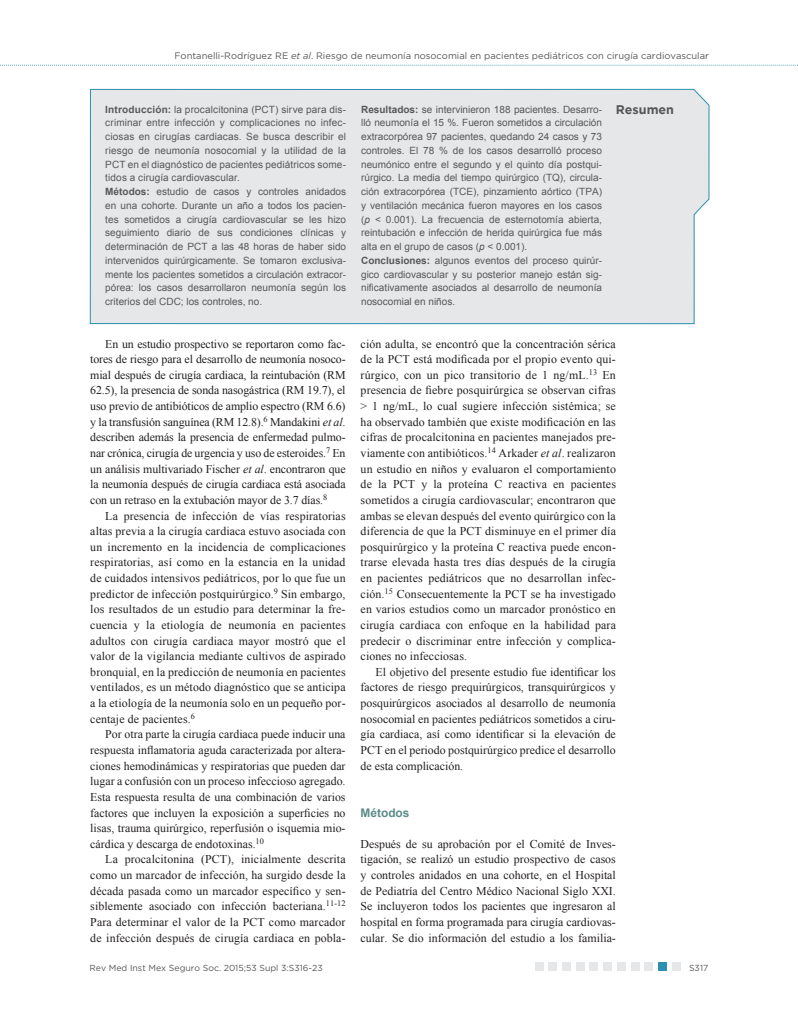
<style>
.page{position:relative;width:798px;height:1028px;background:#fff}
.page>*{position:absolute;margin:0;border:0;box-sizing:border-box;transform-origin:0 0}
.t1{font:700 12.5px "Gotham";color:#57585a}
.t2{font:11.88px/15.6px "Times New Roman";color:#231f20;text-align:justify}
.t3{font:700 11.88px "Arial";color:#5d8b8b}
.t4{font:10px/13.8px "Arial";color:#57585a}
.t5{font:9.38px "Gotham";color:#57585a}
.t6{font:8.75px "Gotham";color:#57585a}
.s1{font-style:italic}
.s2{font-weight:700}
</style>
<div class="page">
<svg style="left:90px;top:64px;width:619px;height:260px;background:#e6e8ea"></svg>
<svg style="left:0;top:65px;width:798px;height:1px"></svg>
<div style="left:644px;top:962px;width:9px;height:9px;background:#e6e7e9"></div>
<div style="left:657px;top:962px;width:9px;height:9px;background:#2a8fb0"></div>
<div style="left:671px;top:962px;width:9px;height:9px;background:#e6e7e9"></div>
<div style="left:603px;top:962px;width:9px;height:9px;background:#e6e7e9"></div>
<div style="left:616px;top:962px;width:9px;height:9px;background:#e6e7e9"></div>
<div style="left:630px;top:962px;width:9px;height:9px;background:#e6e7e9"></div>
<div style="left:562px;top:962px;width:9px;height:9px;background:#e6e7e9"></div>
<div style="left:575px;top:962px;width:9px;height:9px;background:#e6e7e9"></div>
<div style="left:589px;top:962px;width:9px;height:9px;background:#e6e7e9"></div>
<div style="left:534px;top:962px;width:9px;height:9px;background:#e6e7e9"></div>
<div style="left:548px;top:962px;width:9px;height:9px;background:#e6e7e9"></div>
<p class="t5" style="left:174px;top:50px;width:535px">Fontanelli-Rodríguez RE <span class="s1">et al</span>. Riesgo de neumonía nosocomial en pacientes pediátricos con cirugía cardiovascular</p>
<p class="t4" style="left:105px;top:102px;width:242px"><span class="s2">Introducción:</span> la procalcitonina (PCT) sirve para dis&shy;criminar entre infección y complicaciones no infec&shy;ciosas en cirugías cardiacas. Se busca describir el riesgo de neumonía nosocomial y la utilidad de la PCT en el diagnóstico de pacientes pediátricos some&shy;tidos a cirugía cardiovascular.<br><span class="s2">Métodos:</span> estudio de casos y controles anidados en una cohorte. Durante un año a todos los pacien&shy;tes sometidos a cirugía cardiovascular se les hizo seguimiento diario de sus condiciones clínicas y determinación de PCT a las 48 horas de haber sido intervenidos quirúrgicamente. Se tomaron exclusiva&shy;mente los pacientes sometidos a circulación extracor&shy;pórea: los casos desarrollaron neumonía según los criterios del CDC; los controles, no.</p>
<p class="t4" style="left:361px;top:102px;width:242px"><span class="s2">Resultados:</span> se intervinieron 188 pacientes. Desarro&shy;lló neumonía el 15 %. Fueron sometidos a circulación extracorpórea 97 pacientes, quedando 24 casos y 73 controles. El 78 % de los casos desarrolló proceso neumónico entre el segundo y el quinto día postqui&shy;rúrgico. La media del tiempo quirúrgico (TQ), circula&shy;ción extracorpórea (TCE), pinzamiento aórtico (TPA) y ventilación mecánica fueron mayores en los casos (<span class="s1">p</span> &lt; 0.001). La frecuencia de esternotomía abierta, reintubación e infección de herida quirúrgica fue más alta en el grupo de casos (<span class="s1">p</span> &lt; 0.001).<br><span class="s2">Conclusiones:</span> algunos eventos del proceso quirúr&shy;gico cardiovascular y su posterior manejo están sig&shy;nificativamente asociados al desarrollo de neumonía nosocomial en niños.</p>
<p class="t2" style="left:90px;top:335px;width:257px;text-indent:15px">En un estudio prospectivo se reportaron como fac&shy;tores de riesgo para el desarrollo de neumonía nosoco&shy;mial después de cirugía cardiaca, la reintubación (RM 62.5), la presencia de sonda nasogástrica (RM 19.7), el uso previo de antibióticos de amplio espectro (RM 6.6) y la transfusión sanguínea (RM 12.8).<sup>6</sup> Mandakini <span class="s1">et al</span>. describen además la presencia de enfermedad pulmo&shy;nar crónica, cirugía de urgencia y uso de esteroides.<sup>7</sup> En un análisis multivariado Fischer <span class="s1">et al</span>. encontraron que la neumonía después de cirugía cardiaca está asociada con un retraso en la extubación mayor de 3.7 días.<sup>8</sup></p>
<p class="t2" style="left:90px;top:507px;width:257px;text-indent:15px">La presencia de infección de vías respiratorias altas previa a la cirugía cardiaca estuvo asociada con un incremento en la incidencia de complicaciones respiratorias, así como en la estancia en la unidad de cuidados intensivos pediátricos, por lo que fue un predictor de infección postquirúrgico.<sup>9</sup> Sin embargo, los resultados de un estudio para determinar la fre&shy;cuencia y la etiología de neumonía en pacientes adultos con cirugía cardiaca mayor mostró que el valor de la vigilancia mediante cultivos de aspirado bronquial, en la predicción de neumonía en pacientes ventilados, es un método diagnóstico que se anticipa a la etiología de la neumonía solo en un pequeño por&shy;centaje de pacientes.<sup>6</sup></p>
<p class="t2" style="left:90px;top:726px;width:257px;text-indent:15px">Por otra parte la cirugía cardiaca puede inducir una respuesta inflamatoria aguda caracterizada por altera&shy;ciones hemodinámicas y respiratorias que pueden dar lugar a confusión con un proceso infeccioso agregado.<br>Esta respuesta resulta de una combinación de varios factores que incluyen la exposición a superficies no lisas, trauma quirúrgico, reperfusión o isquemia mio&shy;cárdica y descarga de endotoxinas.<sup>10</sup></p>
<p class="t2" style="left:90px;top:851px;width:257px;text-indent:15px">La procalcitonina (PCT), inicialmente descrita como un marcador de infección, ha surgido desde la década pasada como un marcador específico y sen&shy;siblemente asociado con infección bacteriana.<sup>11-12<br></sup>Para determinar el valor de la PCT como marcador de infección después de cirugía cardiaca en pobla-</p>
<p class="t1" style="left:615px;top:103px;width:60px">Resumen</p>
<p class="t2" style="left:360px;top:335px;width:257px">ción adulta, se encontró que la concentración sérica de la PCT está modificada por el propio evento qui&shy;rúrgico, con un pico transitorio de 1 ng/mL.<sup>13</sup> En presencia de fiebre posquirúrgica se observan cifras &gt; 1 ng/mL, lo cual sugiere infección sistémica; se ha observado también que existe modificación en las cifras de procalcitonina en pacientes manejados pre&shy;viamente con antibióticos.<sup>14</sup> Arkader <span class="s1">et al</span>. realizaron un estudio en niños y evaluaron el comportamiento de la PCT y la proteína C reactiva en pacientes sometidos a cirugía cardiovascular; encontraron que ambas se elevan después del evento quirúrgico con la diferencia de que la PCT disminuye en el primer día posquirúrgico y la proteína C reactiva puede encon&shy;trarse elevada hasta tres días después de la cirugía en pacientes pediátricos que no desarrollan infec&shy;ción.<sup>15</sup> Consecuentemente la PCT se ha investigado en varios estudios como un marcador pronóstico en cirugía cardiaca con enfoque en la habilidad para predecir o discriminar entre infección y complica&shy;ciones no infecciosas.</p>
<p class="t2" style="left:360px;top:664px;width:257px;text-indent:15px">El objetivo del presente estudio fue identificar los factores de riesgo prequirúrgicos, transquirúrgicos y posquirúrgicos asociados al desarrollo de neumonía nosocomial en pacientes pediátricos sometidos a ciru&shy;gía cardiaca, así como identificar si la elevación de PCT en el periodo postquirúrgico predice el desarrollo de esta complicación.</p>
<p class="t3" style="left:360px;top:804px;width:50px">Métodos</p>
<p class="t2" style="left:360px;top:835px;width:257px">Después de su aprobación por el Comité de Inves&shy;tigación, se realizó un estudio prospectivo de casos y controles anidados en una cohorte, en el Hospital de Pediatría del Centro Médico Nacional Siglo XXI.<br>Se incluyeron todos los pacientes que ingresaron al hospital en forma programada para cirugía cardiovas&shy;cular. Se dio información del estudio a los familia-</p>
<p class="t6" style="left:89px;top:961px;width:234px">Rev Med Inst Mex Seguro Soc. 2015;53 Supl 3:S316-23</p>
<p class="t6" style="left:688px;top:962px;width:21px">S317</p>
</div>
